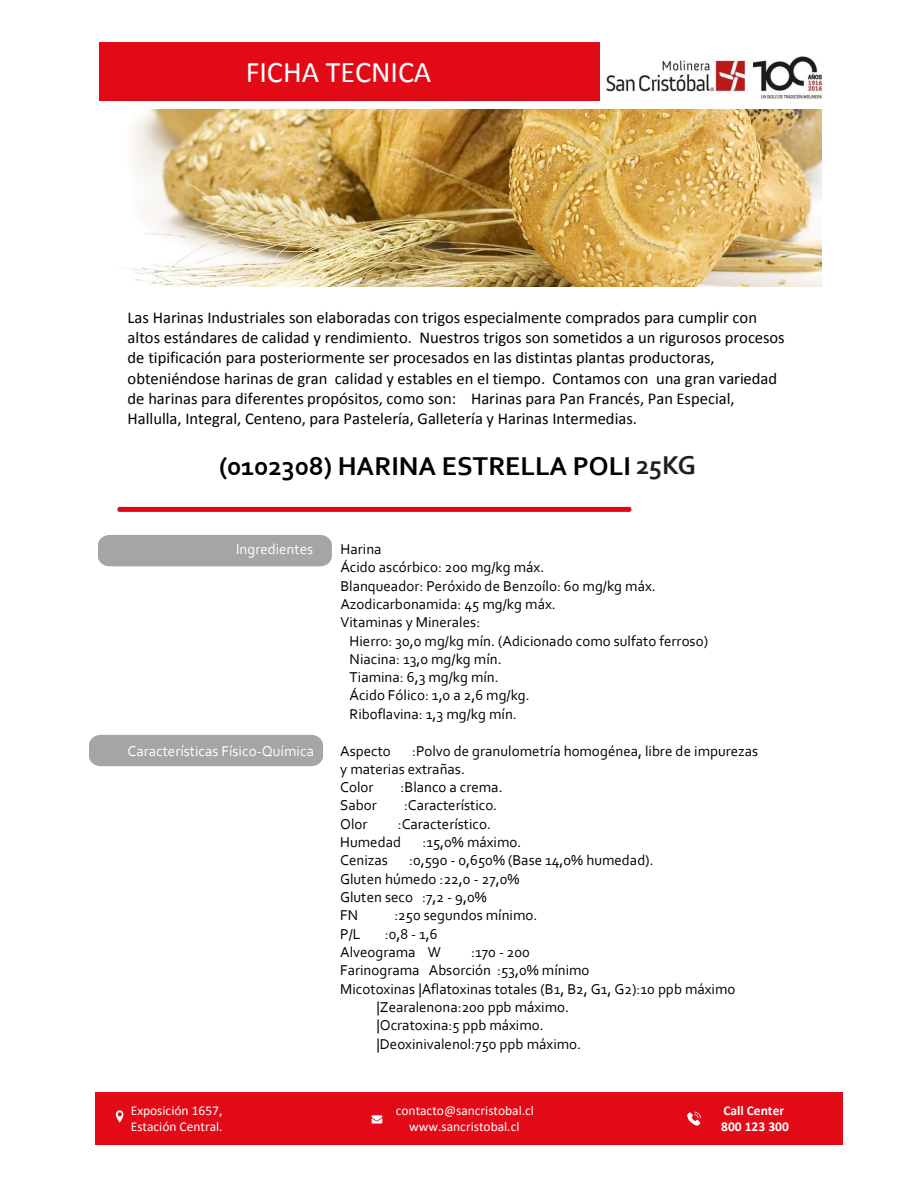
<style>
.page{position:relative;width:918px;height:1188px;background:#fff}
.page>*{position:absolute;margin:0;border:0;box-sizing:border-box;transform-origin:0 0}
.t1{font:30px "Calibri";color:#fff}
.t2{font:700 27px "Corbel";color:#000}
.t3{font:700 27px "Corbel";color:#231f20}
.t4{font:16.5px/20.1px "Calibri";color:#000}
.t5{font:15px/18.3px "Corbel";color:#000}
.t6{font:15px "Corbel";color:#fff}
.t7{font:13.5px "Calibri";color:#fff}
.t8{font:700 13.5px "Calibri";color:#fff}
</style>
<div class="page">
<div style="left:96px;top:1092px;width:747px;height:53px;background:#e20a17"></div>
<div style="left:99px;top:42px;width:500px;height:59px;background:#e20a17"></div>
<svg style="left:116px;top:1111px;width:7px;height:12px"></svg>
<svg style="left:372px;top:1115px;width:10px;height:9px"></svg>
<svg style="left:687px;top:1112px;width:14px;height:14px"></svg>
<img style="left:606px;top:57px;width:216px;height:42px">
<div style="left:98px;top:535px;width:234px;height:31px;background:#a5a5a5"></div>
<div style="left:89px;top:735px;width:234px;height:31px;background:#a5a5a5"></div>
<img style="left:129px;top:110px;width:693px;height:177px">
<div style="left:117px;top:507px;width:514px;height:5px;background:#e30613;border-radius:2px"></div>
<h1 class="t1" style="left:246px;top:53px;width:187px">FICHA TECNICA</h1>
<p class="t4" style="left:128px;top:308px;width:659px">Las Harinas Industriales son elaboradas con trigos especialmente comprados para cumplir con altos estándares de calidad y rendimiento. Nuestros trigos son sometidos a un rigurosos procesos de tipificación para posteriormente ser procesados en las distintas plantas productoras, obteniéndose harinas de gran calidad y estables en el tiempo. Contamos con una gran variedad de harinas para diferentes propósitos, como son: Harinas para Pan Francés, Pan Especial, Hallulla, Integral, Centeno, para Pastelería, Galletería y Harinas Intermedias.</p>
<h2 class="t2" style="left:219px;top:449px;width:446px">(0102308) HARINA ESTRELLA POLI 50</h2>
<h2 class="t3" style="left:636px;top:448px;width:61px">25KG</h2>
<p class="t6" style="left:236px;top:540px;width:79px">Ingredientes</p>
<p class="t5" style="left:340px;top:540px;width:317px">Harina<br>Ácido ascórbico: 200 mg/kg máx.<br>Blanqueador: Peróxido de Benzoílo: 60 mg/kg máx.<br>Azodicarbonamida: 45 mg/kg máx.<br>Vitaminas y Minerales:</p>
<p class="t5" style="left:350px;top:631px;width:360px">Hierro: 30,0 mg/kg mín. (Adicionado como sulfato ferroso)<br>Niacina: 13,0 mg/kg mín.<br>Tiamina: 6,3 mg/kg mín.<br>Ácido Fólico: 1,0 a 2,6 mg/kg.<br>Riboflavina: 1,3 mg/kg mín.</p>
<p class="t6" style="left:128px;top:741px;width:188px">Características Físico-Química</p>
<p class="t5" style="left:340px;top:741px;width:52px">Aspecto</p>
<p class="t5" style="left:340px;top:741px;width:419px;text-indent:72px">:Polvo de granulometría homogénea, libre de impurezas y materias extrañas.<br>Color</p>
<p class="t5" style="left:401px;top:778px;width:103px">:Blanco a crema.</p>
<p class="t5" style="left:340px;top:796px;width:38px">Sabor</p>
<p class="t5" style="left:404px;top:796px;width:95px">:Característico.</p>
<p class="t5" style="left:340px;top:814px;width:29px">Olor</p>
<p class="t5" style="left:340px;top:814px;width:152px;text-indent:57px">:Característico.<br>Humedad</p>
<p class="t5" style="left:422px;top:833px;width:100px">:15,0% máximo.</p>
<p class="t5" style="left:340px;top:851px;width:315px;text-indent:69px">:0,590 - 0,650% (Base 14,0% humedad).<br>Gluten húmedo :22,0 - 27,0%<br>Gluten seco :7,2 - 9,0%<br>FN</p>
<p class="t5" style="left:340px;top:851px;width:49px">Cenizas</p>
<p class="t5" style="left:394px;top:906px;width:145px">:250 segundos mínimo.</p>
<p class="t5" style="left:340px;top:924px;width:102px;text-align:right">:0,8 - 1,6<br>Alveograma W</p>
<p class="t5" style="left:340px;top:924px;width:22px">P/L</p>
<p class="t5" style="left:471px;top:943px;width:60px">:170 - 200</p>
<p class="t5" style="left:340px;top:961px;width:251px">Farinograma Absorción :53,0% mínimo</p>
<p class="t5" style="left:340px;top:979px;width:397px">Micotoxinas |Aflatoxinas totales (B1, B2, G1, G2):10 ppb máximo</p>
<p class="t5" style="left:376px;top:997px;width:194px">|Zearalenona:200 ppb máximo.</p>
<p class="t5" style="left:376px;top:1016px;width:169px">|Ocratoxina:5 ppb máximo.</p>
<p class="t5" style="left:376px;top:1034px;width:206px">|Deoxinivalenol:750 ppb máximo.</p>
<p class="t7" style="left:131px;top:1102px;width:93px">Exposición 1657,</p>
<p class="t7" style="left:396px;top:1102px;width:140px">contacto@sancristobal.cl</p>
<p class="t8" style="left:723px;top:1102px;width:62px">Call Center</p>
<p class="t7" style="left:131px;top:1118px;width:93px">Estación Central.</p>
<p class="t7" style="left:409px;top:1118px;width:112px">www.sancristobal.cl</p>
<p class="t8" style="left:721px;top:1118px;width:69px">800 123 300</p>
</div>
